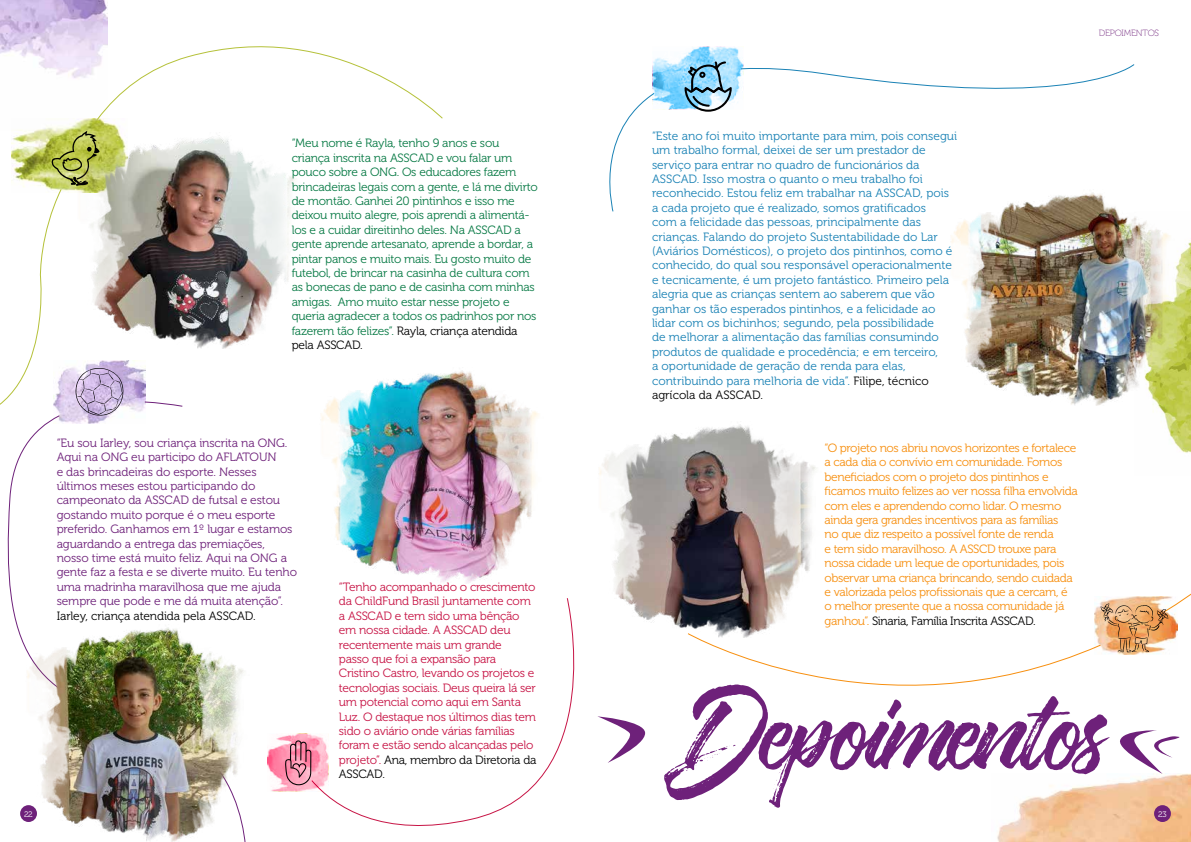
<style>
.page{position:relative;width:1191px;height:842px;background:#fff}
.page>*{position:absolute;margin:0;border:0;box-sizing:border-box;transform-origin:0 0}
.t1{font:121.4px "Twilight Script";letter-spacing:-.03em;color:#6e217a}
.t2{font:12px/14.4px "Museo 300";color:#1a82b5}
.t3{font:12px/14.4px "Museo 300";letter-spacing:-.02em;color:#087a45}
.t4{font:12px/14.4px "Museo 300";letter-spacing:-.03em;color:#f78f0f}
.t5{font:12px/14.4px "Museo 300";letter-spacing:-.01em;color:#6e217a}
.t6{font:12px/14.4px "Museo 300";letter-spacing:-.02em;color:#c71445}
.t7{font:12px "Museo 300";letter-spacing:-.01em;color:#000}
.t8{font:9px "Museo 100";letter-spacing:-.02em;color:#6e217a}
.t9{font:8px "Museo 300";color:#fff}
.s1{color:#000}
</style>
<div class="page">
<img style="left:321px;top:370px;width:218px;height:214px">
<img style="left:0;top:0;width:107px;height:79px">
<img style="left:997px;top:774px;width:194px;height:68px">
<img style="left:19px;top:118px;width:101px;height:13px">
<svg style="left:96px;top:15px;width:347px;height:106px"></svg>
<svg style="left:693px;top:637px;width:401px;height:49px"></svg>
<svg style="left:609px;top:94px;width:43px;height:118px"></svg>
<svg style="left:321px;top:598px;width:254px;height:228px"></svg>
<svg style="left:145px;top:401px;width:38px;height:6px"></svg>
<img style="left:1094px;top:606px;width:70px;height:49px">
<img style="left:668px;top:46px;width:57px;height:63px">
<svg style="left:652px;top:47px;width:90px;height:61px"></svg>
<img style="left:267px;top:733px;width:61px;height:58px">
<svg style="left:268px;top:734px;width:60px;height:56px"></svg>
<img style="left:125px;top:360px;width:20px;height:52px">
<svg style="left:285px;top:740px;width:26px;height:45px"></svg>
<svg style="left:740px;top:63px;width:395px;height:45px"></svg>
<svg style="left:684px;top:61px;width:47px;height:51px;background:#84b0c6"></svg>
<svg style="left:1100px;top:240px;width:91px;height:412px"></svg>
<svg style="left:597px;top:716px;width:48px;height:47px"></svg>
<svg style="left:1120px;top:730px;width:71px;height:44px"></svg>
<img style="left:125px;top:137px;width:170px;height:211px">
<div style="left:1154px;top:805px;width:16px;height:17px;background:#6e217a;border-radius:50%"></div>
<svg style="left:0;top:131px;width:125px;height:293px"></svg>
<img style="left:951px;top:192px;width:226px;height:213px">
<img style="left:16px;top:625px;width:230px;height:216px">
<img style="left:574px;top:424px;width:242px;height:213px">
<p class="t3" style="left:292px;top:136px;width:247px">“Meu nome é Rayla, tenho 9 anos e sou criança inscrita na ASSCAD e vou falar um pouco sobre a ONG. Os educadores fazem brincadeiras legais com a gente, e lá me divirto de montão. Ganhei 20 pintinhos e isso me deixou muito alegre, pois aprendi a alimentá&shy;los e a cuidar direitinho deles. Na ASSCAD a gente aprende artesanato, aprende a bordar, a pintar panos e muito mais. Eu gosto muito de futebol, de brincar na casinha de cultura com as bonecas de pano e de casinha com minhas amigas. Amo muito estar nesse projeto e queria agradecer a todos os padrinhos por nos fazerem tão felizes”. <span class="s1">Rayla, criança atendida pela ASSCAD.</span></p>
<p class="t5" style="left:57px;top:436px;width:242px">“Eu sou Iarley, sou criança inscrita na ONG.<br>Aqui na ONG eu participo do AFLATOUN<br>e das brincadeiras do esporte. Nesses últimos meses estou participando do campeonato da ASSCAD de futsal e estou gostando muito porque é o meu esporte preferido. Ganhamos em 1º lugar e estamos aguardando a entrega das premiações, nosso time está muito feliz. Aqui na ONG a gente faz a festa e se diverte muito. Eu tenho uma madrinha maravilhosa que me ajuda sempre que pode e me dá muita atenção”.</p>
<p class="t7" style="left:57px;top:609px;width:200px">Iarley, criança atendida pela ASSCAD.</p>
<p class="t6" style="left:339px;top:580px;width:199px">“Tenho acompanhado o crescimento da ChildFund Brasil juntamente com a ASSCAD e tem sido uma bênção em nossa cidade. A ASSCAD deu recentemente mais um grande<br>passo que foi a expansão para<br>Cristino Castro, levando os projetos e tecnologias sociais. Deus queira lá ser um potencial como aqui em Santa<br>Luz. O destaque nos últimos dias tem sido o aviário onde várias famílias foram e estão sendo alcançadas pelo projeto”. <span class="s1">Ana, membro da Diretoria da<br>ASSCAD.</span></p>
<p class="t8" style="left:1098px;top:28px;width:62px">DEPOIMENTOS</p>
<p class="t2" style="left:652px;top:129px;width:307px">“Este ano foi muito importante para mim, pois consegui um trabalho formal, deixei de ser um prestador de serviço para entrar no quadro de funcionários da ASSCAD. Isso mostra o quanto o meu trabalho foi reconhecido. Estou feliz em trabalhar na ASSCAD, pois a cada projeto que é realizado, somos gratificados<br>com a felicidade das pessoas, principalmente das crianças. Falando do projeto Sustentabilidade do Lar (Aviários Domésticos), o projeto dos pintinhos, como é conhecido, do qual sou responsável operacionalmente e tecnicamente, é um projeto fantástico. Primeiro pela alegria que as crianças sentem ao saberem que vão ganhar os tão esperados pintinhos, e a felicidade ao lidar com os bichinhos; segundo, pela possibilidade<br>de melhorar a alimentação das famílias consumindo produtos de qualidade e procedência; e em terceiro,<br>a oportunidade de geração de renda para elas, contribuindo para melhoria de vida”. <span class="s1">Filipe, técnico agrícola da ASSCAD.</span></p>
<p class="t4" style="left:824px;top:441px;width:255px">“O projeto nos abriu novos horizontes e fortalece a cada dia o convívio em comunidade. Fomos beneficiados com o projeto dos pintinhos e ficamos muito felizes ao ver nossa filha envolvida com eles e aprendendo como lidar. O mesmo ainda gera grandes incentivos para as famílias<br>no que diz respeito a possível fonte de renda<br>e tem sido maravilhoso. A ASSCD trouxe para nossa cidade um leque de oportunidades, pois observar uma criança brincando, sendo cuidada e valorizada pelos profissionais que a cercam, é o melhor presente que a nossa comunidade já ganhou”. <span class="s1">Sinaria, Família Inscrita ASSCAD.</span></p>
<h1 class="t1" style="left:679px;top:665px;width:430px">Depoimentos</h1>
<p class="t9" style="left:24px;top:809px;width:10px">22</p>
<p class="t9" style="left:1158px;top:809px;width:10px">23</p>
</div>
